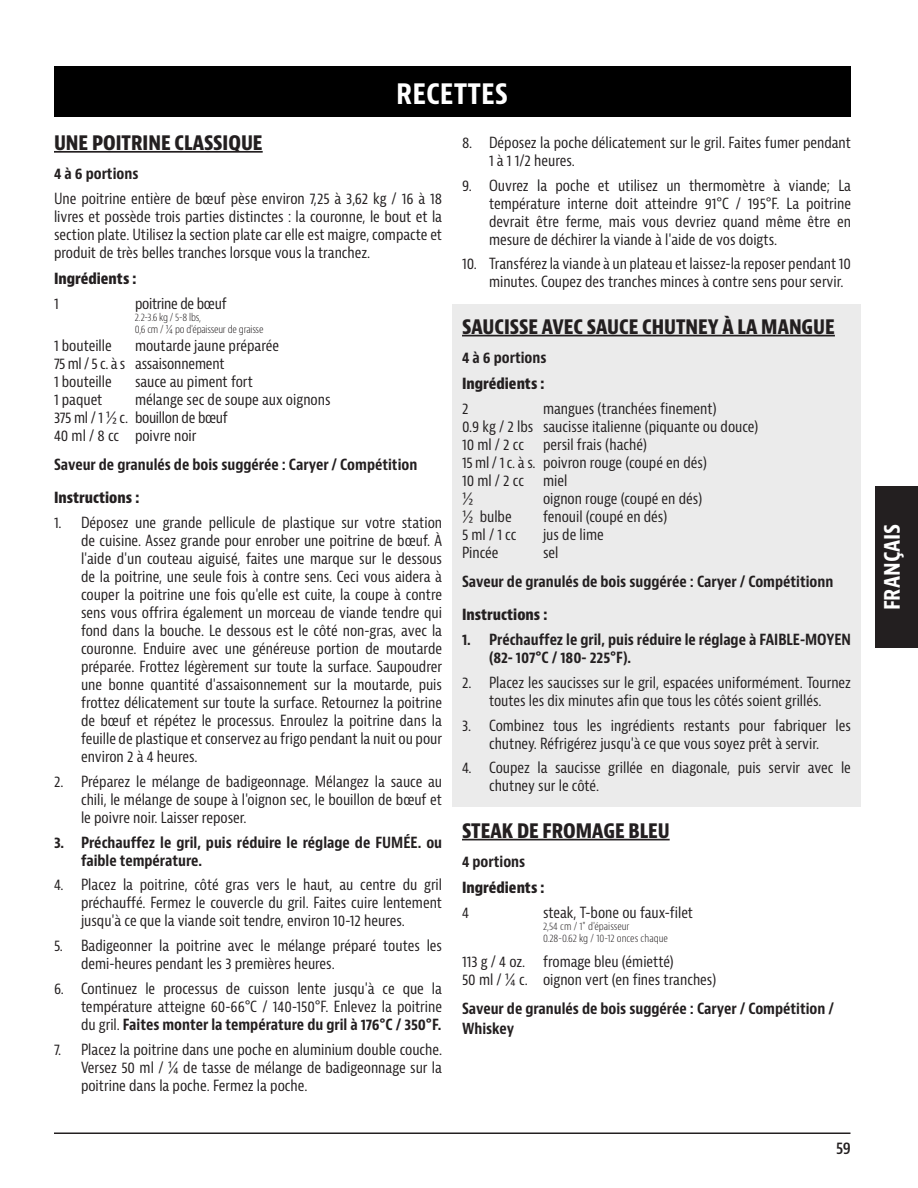
<style>
.page{position:relative;width:918px;height:1188px;background:#fff}
.page>*{position:absolute;margin:0;border:0;box-sizing:border-box;transform-origin:0 0}
.TXT{font:700 condensed 30px "Bernino Sans";color:#fff}
.t1{font:700 condensed 22.65px "Bernina Sans";color:#fff}
.TXT-2{font:700 condensed 19.5px "Bernino Sans";letter-spacing:.015em;color:#231f20}
.t2{font:600 condensed 16.5px "Bernino Sans";color:#231f20}
.TXT-3{font:condensed 15px/18px "Bernina Sans";color:#231f20}
.TXT-4{font:700 condensed 15px/18px "Bernino Sans";color:#231f20}
.TXT-5{font:700 condensed 15px "Bernino Sans";color:#231f20}
.TXT-6{font:condensed 15px "Bernina Sans";letter-spacing:-.02em;color:#231f20}
.TXT-7{font:300 condensed 10.5px/12px "Bernino Sans";letter-spacing:-.015em;color:#231f20}
.s1{font-family:"Bernino Sans";font-weight:700}
</style>
<div class="page">
<div style="left:875px;top:486px;width:43px;height:162px;background:#231f20"></div>
<hr style="left:54px;top:1132px;width:796px;height:2px;background:#231f20">
<div style="left:452px;top:304px;width:408px;height:502px;background:#ebebeb"></div>
<hr style="left:54px;top:151px;width:209px;height:2px;background:#231f20">
<div style="left:54px;top:67px;width:796px;height:50px;background:#000"></div>
<hr style="left:462px;top:335px;width:373px;height:1px;background:#231f20">
<hr style="left:462px;top:839px;width:208px;height:1px;background:#231f20">
<p class="TXT" style="left:396px;top:75px;width:114px">RECETTES</p>
<p class="TXT-2" style="left:54px;top:131px;width:210px">UNE POITRINE CLASSIQUE</p>
<p class="TXT-4" style="left:54px;top:165px;width:86px">4 à 6 portions</p>
<p class="TXT-3" style="left:54px;top:190px;width:390px;text-align:justify">Une poitrine entière de bœuf pèse environ 7,25 à 3,62 kg / 16 à 18 livres et possède trois parties distinctes : la couronne, le bout et la section plate. Utilisez la section plate car elle est maigre, compacte et produit de très belles tranches lorsque vous la tranchez.</p>
<p class="TXT-5" style="left:54px;top:270px;width:84px">Ingrédients :</p>
<p class="TXT-3" style="left:54px;top:295px;width:6px">1</p>
<p class="TXT-6" style="left:135px;top:294px;width:93px">poitrine de bœuf</p>
<p class="TXT-7" style="left:135px;top:311px;width:130px">2.2-3.6 kg / 5-8 lbs,<br>0,6 cm / ¼ po d'épaisseur de graisse</p>
<p class="TXT-3" style="left:54px;top:337px;width:59px">1 bouteille</p>
<p class="TXT-3" style="left:54px;top:337px;width:227px;text-indent:81px">moutarde jaune préparée<br>75 ml / 5 c. à s assaisonnement<br>1 bouteille</p>
<p class="TXT-3" style="left:135px;top:373px;width:119px">sauce au piment fort</p>
<p class="TXT-3" style="left:54px;top:391px;width:278px;text-indent:81px">mélange sec de soupe aux oignons<br>375 ml / 1 1/2 c. bouillon de bœuf<br>40 ml / 8 cc poivre noir</p>
<p class="TXT-4" style="left:54px;top:456px;width:365px">Saveur de granulés de bois suggérée : Caryer / Compétition</p>
<p class="TXT-5" style="left:54px;top:489px;width:87px">Instructions :</p>
<p class="TXT-3" style="left:81px;top:514px;width:363px;text-align:justify;text-indent:-27px">1. Déposez une grande pellicule de plastique sur votre station de cuisine. Assez grande pour enrober une poitrine de bœuf. À l'aide d'un couteau aiguisé, faites une marque sur le dessous de la poitrine, une seule fois à contre sens. Ceci vous aidera à couper la poitrine une fois qu'elle est cuite, la coupe à contre sens vous offrira également un morceau de viande tendre qui fond dans la bouche. Le dessous est le côté non-gras, avec la couronne. Enduire avec une généreuse portion de moutarde préparée. Frottez légèrement sur toute la surface. Saupoudrer une bonne quantité d'assaisonnement sur la moutarde, puis frottez délicatement sur toute la surface. Retournez la poitrine de bœuf et répétez le processus. Enroulez la poitrine dans la feuille de plastique et conservez au frigo pendant la nuit ou pour environ 2 à 4 heures.</p>
<p class="TXT-3" style="left:81px;top:773px;width:363px;text-align:justify;text-indent:-27px">2. Préparez le mélange de badigeonnage. Mélangez la sauce au chili, le mélange de soupe à l'oignon sec, le bouillon de bœuf et le poivre noir. Laisser reposer.</p>
<p class="TXT-4" style="left:81px;top:833px;width:363px;text-indent:-27px">3. Préchauffez le gril, puis réduire le réglage de FUMÉE. ou faible température.</p>
<p class="TXT-3" style="left:81px;top:876px;width:363px;text-align:justify;text-indent:-27px">4. Placez la poitrine, côté gras vers le haut, au centre du gril préchauffé. Fermez le couvercle du gril. Faites cuire lentement jusqu'à ce que la viande soit tendre, environ 10-12 heures.</p>
<p class="TXT-3" style="left:81px;top:937px;width:363px;text-indent:-27px">5. Badigeonner la poitrine avec le mélange préparé toutes les demi-heures pendant les 3 premières heures.</p>
<p class="TXT-3" style="left:81px;top:980px;width:363px;text-align:justify;text-indent:-27px">6. Continuez le processus de cuisson lente jusqu'à ce que la température atteigne 60-66°C / 140-150°F. Enlevez la poitrine du gril. <span class="s1">Faites monter la température du gril à 176°C / 350°F.</span></p>
<p class="TXT-3" style="left:81px;top:1040px;width:363px;text-align:justify;text-indent:-27px">7. Placez la poitrine dans une poche en aluminium double couche.<br>Versez 50 ml / ¼ de tasse de mélange de badigeonnage sur la poitrine dans la poche. Fermez la poche.</p>
<p class="TXT-3" style="left:54px;top:391px;width:50px">1 paquet</p>
<p class="TXT-3" style="left:489px;top:134px;width:364px;text-indent:-27px">8. Déposez la poche délicatement sur le gril. Faites fumer pendant<br>1 à 1 1/2 heures.</p>
<p class="TXT-3" style="left:489px;top:176px;width:363px;text-align:justify;text-indent:-27px">9. Ouvrez la poche et utilisez un thermomètre à viande; La température interne doit atteindre 91°C / 195°F. La poitrine devrait être ferme, mais vous devriez quand même être en mesure de déchirer la viande à l'aide de vos doigts.</p>
<p class="TXT-3" style="left:489px;top:255px;width:364px;text-indent:-27px">10. Transférez la viande à un plateau et laissez-la reposer pendant 10 minutes. Coupez des tranches minces à contre sens pour servir.</p>
<p class="TXT-2" style="left:462px;top:315px;width:374px">SAUCISSE AVEC SAUCE CHUTNEY À LA MANGUE</p>
<p class="TXT-4" style="left:462px;top:349px;width:86px">4 à 6 portions</p>
<p class="TXT-5" style="left:462px;top:375px;width:84px">Ingrédients :</p>
<p class="TXT-3" style="left:462px;top:400px;width:8px">2</p>
<p class="TXT-3" style="left:462px;top:400px;width:298px;text-indent:81px">mangues (tranchées finement)<br>0.9 kg / 2 lbs saucisse italienne (piquante ou douce)<br>10 ml / 2 cc</p>
<p class="TXT-3" style="left:462px;top:436px;width:246px;text-indent:81px">persil frais (haché)<br>15 ml / 1 c. à s. poivron rouge (coupé en dés)<br>10 ml / 2 cc</p>
<p class="TXT-3" style="left:543px;top:472px;width:26px">miel</p>
<p class="TXT-3" style="left:462px;top:490px;width:13px">½</p>
<p class="TXT-3" style="left:543px;top:490px;width:161px">oignon rouge (coupé en dés)</p>
<p class="TXT-3" style="left:462px;top:508px;width:51px">½ bulbe</p>
<p class="TXT-3" style="left:543px;top:508px;width:126px">fenouil (coupé en dés)</p>
<p class="TXT-3" style="left:462px;top:526px;width:56px">5 ml / 1 cc</p>
<p class="TXT-3" style="left:543px;top:526px;width:62px">jus de lime</p>
<p class="TXT-3" style="left:462px;top:544px;width:38px">Pincée</p>
<p class="TXT-3" style="left:543px;top:544px;width:17px">sel</p>
<p class="TXT-4" style="left:462px;top:573px;width:373px">Saveur de granulés de bois suggérée : Caryer / Compétitionn</p>
<p class="TXT-5" style="left:462px;top:606px;width:87px">Instructions :</p>
<p class="TXT-4" style="left:489px;top:631px;width:364px;text-indent:-27px">1. Préchauffez le gril, puis réduire le réglage à FAIBLE-MOYEN (82- 107°C / 180- 225°F).</p>
<p class="TXT-3" style="left:462px;top:674px;width:391px;text-align:center">2. Placez les saucisses sur le gril, espacées uniformément. Tournez toutes les dix minutes afin que tous les côtés soient grillés.</p>
<p class="TXT-3" style="left:462px;top:716px;width:390px;text-align:center">3. Combinez tous les ingrédients restants pour fabriquer les chutney. Réfrigérez jusqu'à ce que vous soyez prêt à servir.</p>
<p class="TXT-3" style="left:489px;top:759px;width:363px;text-indent:-27px">4. Coupez la saucisse grillée en diagonale, puis servir avec le chutney sur le côté.</p>
<p class="TXT-2" style="left:462px;top:819px;width:209px">STEAK DE FROMAGE BLEU</p>
<p class="TXT-4" style="left:462px;top:853px;width:65px">4 portions</p>
<p class="TXT-5" style="left:462px;top:879px;width:84px">Ingrédients :</p>
<p class="TXT-3" style="left:462px;top:904px;width:8px">4</p>
<p class="TXT-3" style="left:543px;top:904px;width:152px">steak, T-bone ou faux-filet</p>
<p class="TXT-7" style="left:543px;top:921px;width:126px">2,54 cm / 1" d'épaisseur<br>0.28-0.62 kg / 10-12 onces chaque</p>
<p class="TXT-3" style="left:462px;top:953px;width:256px">113 g / 4 oz. fromage bleu (émietté)<br>50 ml / ¼ c. oignon vert (en fines tranches)</p>
<p class="TXT-4" style="left:462px;top:999px;width:374px;line-height:19.5px">Saveur de granulés de bois suggérée : Caryer / Compétition /<br>Whiskey</p>
<p class="t2" style="left:836px;top:1138px;width:16px">59</p>
<h2 class="t1" style="left:878px;top:610px;width:89px;rotate:-90deg">FRANÇAIS</h2>
</div>
